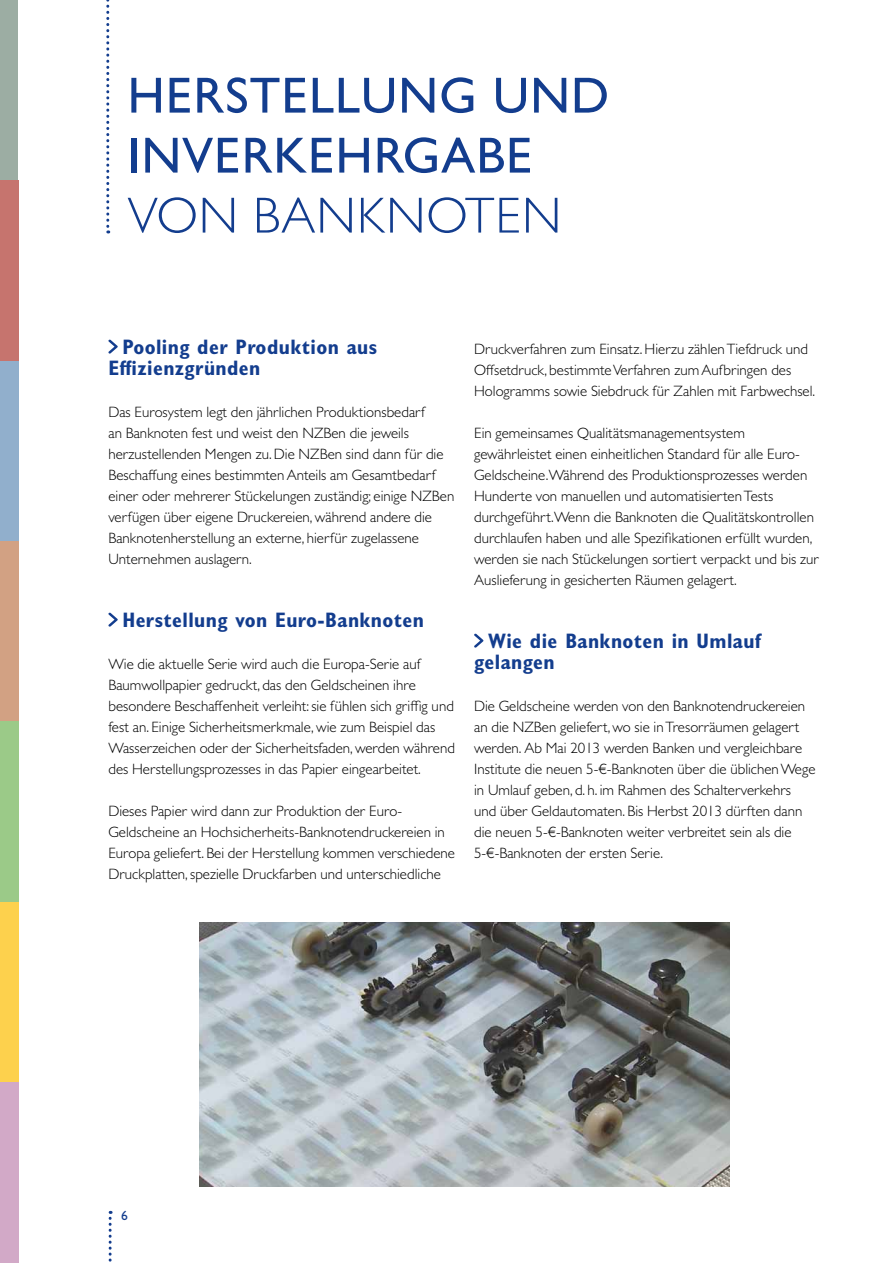
<style>
.page{position:relative;width:893px;height:1263px;background:#fff}
.page>*{position:absolute;margin:0;border:0;box-sizing:border-box;transform-origin:0 0}
.t1{font:500 51px/60px "Gill Sans MT Pro";letter-spacing:.02em;color:#133d8e}
.t2{font:300 51px "Gill Sans MT Pro";letter-spacing:.02em;color:#133d8e}
.t3{font:700 condensed 21px/21px "Gill Sans MT Pro";letter-spacing:.02em;color:#133d8e}
.t4{font:300 15px/21px "Gill Sans MT Pro";color:#000}
.t5{font:500 13.5px "Gill Sans MT Pro";color:#133d8e}
</style>
<div class="page">
<div style="left:0;top:0;width:18px;height:180px;background:#9cada3"></div>
<div style="left:0;top:180px;width:18px;height:181px;background:#c6746e"></div>
<div style="left:0;top:361px;width:18px;height:180px;background:#91afcc"></div>
<div style="left:0;top:541px;width:18px;height:181px;background:#d2a183"></div>
<div style="left:0;top:722px;width:18px;height:180px;background:#9bca88"></div>
<div style="left:0;top:902px;width:18px;height:180px;background:#fdd14d"></div>
<div style="left:0;top:1082px;width:18px;height:181px;background:#d2a9c7"></div>
<svg style="left:106px;top:0;width:3px;height:233px"></svg>
<svg style="left:109px;top:1211px;width:3px;height:51px"></svg>
<svg style="left:474px;top:634px;width:9px;height:14px"></svg>
<svg style="left:108px;top:340px;width:10px;height:14px"></svg>
<svg style="left:108px;top:613px;width:10px;height:14px"></svg>
<img style="left:200px;top:923px;width:529px;height:263px">
<h1 class="t1" style="left:128px;top:65px;width:483px">HERSTELLUNG UND<br>INVERKEH RGABE</h1>
<h1 class="t2" style="left:128px;top:185px;width:435px">von Banknoten</h1>
<h2 class="t3" style="left:108px;top:336px;width:270px;text-indent:14px">Pooling der Produktion aus<br>Effizienzgründen</h2>
<p class="t4" style="left:108px;top:401px;width:347px">Das Eurosystem legt den jährlichen Produktionsbedarf<br>an Banknoten fest und weist den NZBen die jeweils herzustellenden Mengen zu. Die NZBen sind dann für die Beschaffung eines bestimmten Anteils am Gesamtbedarf einer oder mehrerer Stückelungen zuständig; einige NZBen verfügen über eigene Druckereien, während andere die Banknotenherstellung an externe, hierfür zugelassene Unternehmen auslagern.</p>
<h2 class="t3" style="left:122px;top:609px;width:303px">Herstellung von Euro-Banknoten</h2>
<p class="t4" style="left:108px;top:653px;width:348px">Wie die aktuelle Serie wird auch die Europa-Serie auf Baumwollpapier gedruckt, das den Geldscheinen ihre besondere Beschaffenheit verleiht: sie fühlen sich griffig und fest an. Einige Sicherheitsmerkmale, wie zum Beispiel das Wasserzeichen oder der Sicherheitsfaden, werden während des Herstellungsprozesses in das Papier eingearbeitet.</p>
<p class="t4" style="left:108px;top:800px;width:348px">Dieses Papier wird dann zur Produktion der Euro-Geldscheine an Hochsicherheits-Banknotendruckereien in Europa geliefert. Bei der Herstellung kommen verschiedene Druckplatten, spezielle Druckfarben und unterschiedliche</p>
<p class="t4" style="left:474px;top:338px;width:343px">Druckverfahren zum Einsatz. Hierzu zählen Tiefdruck und<br>Offsetdruck, bestimmte Verfahren zum Aufbringen des<br>Hologramms sowie Siebdruck für Zahlen mit Farbwechsel.</p>
<p class="t4" style="left:474px;top:422px;width:346px">Ein gemeinsames Qualitätsmanagementsystem gewährleistet einen einheitlichen Standard für alle Euro-Geldscheine.Während des Produktionsprozesses werden Hunderte von manuellen und automatisierten Tests durchgeführt.Wenn die Banknoten die Qualitätskontrollen durchlaufen haben und alle Spezifikationen erfüllt wurden, werden sie nach Stückelungen sortiert verpackt und bis zur Auslieferung in gesicherten Räumen gelagert.</p>
<h2 class="t3" style="left:474px;top:630px;width:288px;text-indent:14px">Wie die Banknoten in Umlauf gelangen</h2>
<p class="t4" style="left:474px;top:695px;width:343px">Die Geldscheine werden von den Banknotendruckereien an die NZBen geliefert, wo sie in Tresorräumen gelagert werden. Ab Mai 2013 werden Banken und vergleichbare<br>I nstitute die neuen 5-€-Banknoten über die üblichen Wege in Umlauf geben, d. h. im Rahmen des Schalterverkehrs und über Geldautomaten. Bis Herbst 2013 dürften dann die neuen 5-€-Banknoten weiter verbreitet sein als die 5-€-Banknoten der ersten Serie.</p>
<p class="t5" style="left:121px;top:1207px;width:8px">6</p>
</div>
